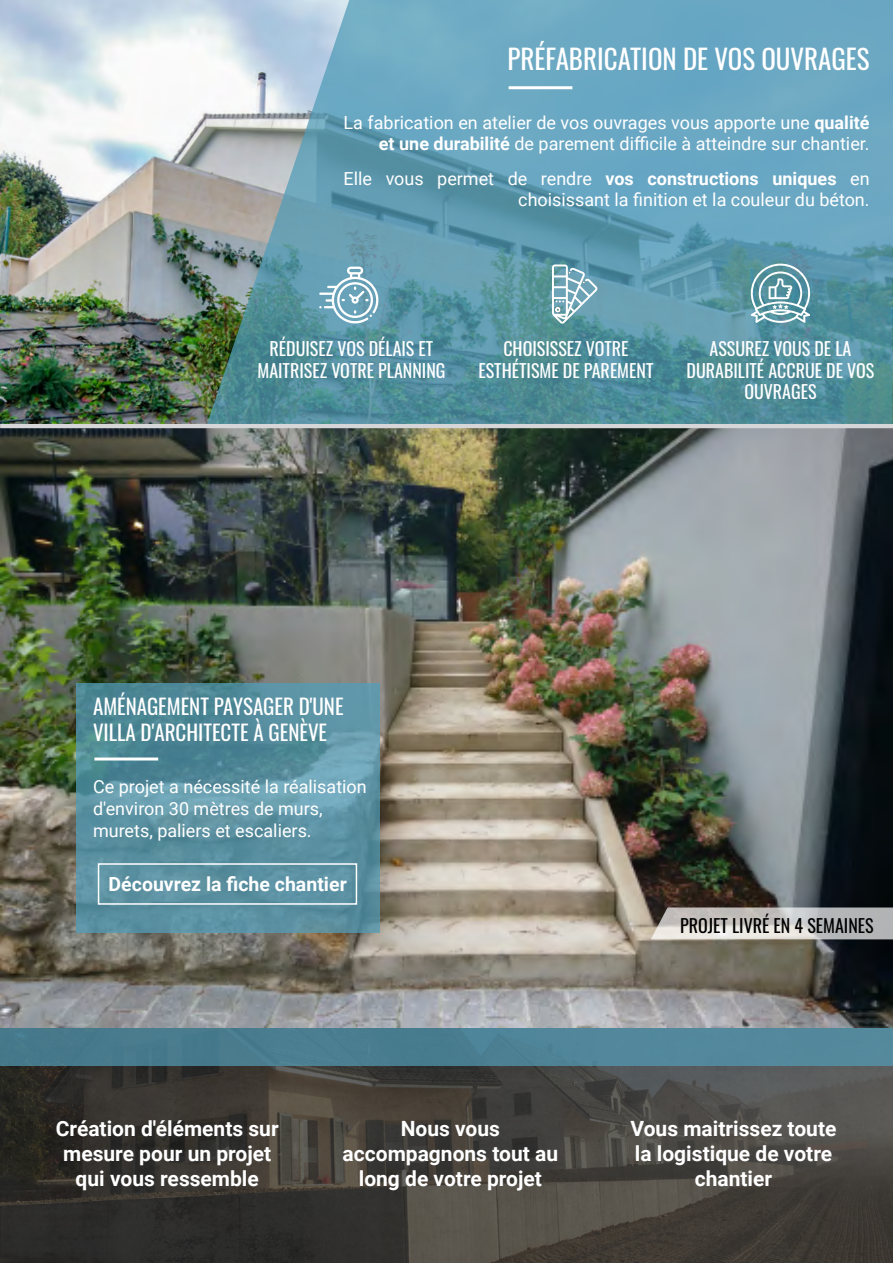
<style>
.page{position:relative;width:893px;height:1263px;background:#fff}
.page>*{position:absolute;margin:0;border:0;box-sizing:border-box;transform-origin:0 0}
.t1{font:27px "Oswald";color:#fff}
.t2{font:700 21px/25.2px "Roboto";color:#fff;text-align:center}
.t3{font:21px/25.5px "Oswald";color:#fff}
.t4{font:700 19.5px "Roboto";color:#fff}
.t5{font:18px/21.6px "Roboto";color:#fff;text-align:right}
.t6{font:18px/21.6px "Oswald";color:#fff;text-align:center}
.t7{font:18px "Oswald";color:#000}
.s1{font-weight:700}
</style>
<div class="page">
<img style="left:0;top:0;width:207px;height:424px">
<svg style="left:207px;top:0;width:686px;height:424px;background:#689fb2"></svg>
<hr style="left:509px;top:86px;width:63px;height:3px;background:#fff">
<img style="left:0;top:428px;width:893px;height:835px">
<div style="left:0;top:1027px;width:893px;height:39px;background:#4b7f91"></div>
<svg style="left:76px;top:683px;width:303px;height:249px;background:#5990a0"></svg>
<hr style="left:94px;top:757px;width:64px;height:3px;background:#fff">
<svg style="left:651px;top:907px;width:242px;height:32px;background:#c3c1bf"></svg>
<hr style="left:0;top:424px;width:893px;height:4px;background:#d6d6d9">
<svg style="left:552px;top:264px;width:46px;height:60px"></svg>
<svg style="left:751px;top:263px;width:59px;height:60px"></svg>
<svg style="left:319px;top:267px;width:60px;height:56px"></svg>
<div style="left:98px;top:863px;width:259px;height:42px;border:2px solid #fff"></div>
<h1 class="t1" style="left:508px;top:35px;width:363px">PRÉFABRICATION DE VOS OUVRAGES</h1>
<p class="t5" style="left:344px;top:111px;width:527px">La fabrication en atelier de vos ouvrages vous apporte une <span class="s1">qualité et une durabilité</span> de parement difficile à atteindre sur chantier.</p>
<p class="t5" style="left:344px;top:167px;width:527px">Elle vous permet de rendre <span class="s1">vos constructions uniques</span> en choisissant la finition et la couleur du béton.</p>
<p class="t6" style="left:257px;top:336px;width:190px">RÉDUISEZ VOS DÉLAIS ET<br>MAITRISEZ VOTRE PLANNING</p>
<p class="t6" style="left:478px;top:336px;width:176px">CHOISISSEZ VOTRE<br>ESTHÉTISME DE PAREMENT</p>
<p class="t6" style="left:686px;top:336px;width:189px">ASSUREZ VOUS DE LA<br>DURABILITÉ ACCRUE DE VOS<br>OUVRAGES</p>
<p class="t3" style="left:93px;top:692px;width:252px">AMÉNAGEMENT PAYSAGER D'UNE<br>VILLA D'ARCHITECTE À GENÈVE</p>
<p class="t5" style="left:93px;top:775px;width:275px;text-align:left">Ce projet a nécessité la réalisation d'environ 30 mètres de murs, murets, paliers et escaliers.</p>
<p class="t4" style="left:109px;top:870px;width:240px">Découvrez la fiche chantier</p>
<p class="t7" style="left:680px;top:910px;width:195px">PROJET LIVRÉ EN 4 SEMAINES</p>
<p class="t2" style="left:56px;top:1115px;width:224px">Création d'éléments sur mesure pour un projet qui vous ressemble</p>
<p class="t2" style="left:343px;top:1115px;width:217px">Nous vous accompagnons tout au long de votre projet</p>
<p class="t2" style="left:630px;top:1115px;width:207px">Vous maitrissez toute la logistique de votre chantier</p>
</div>
